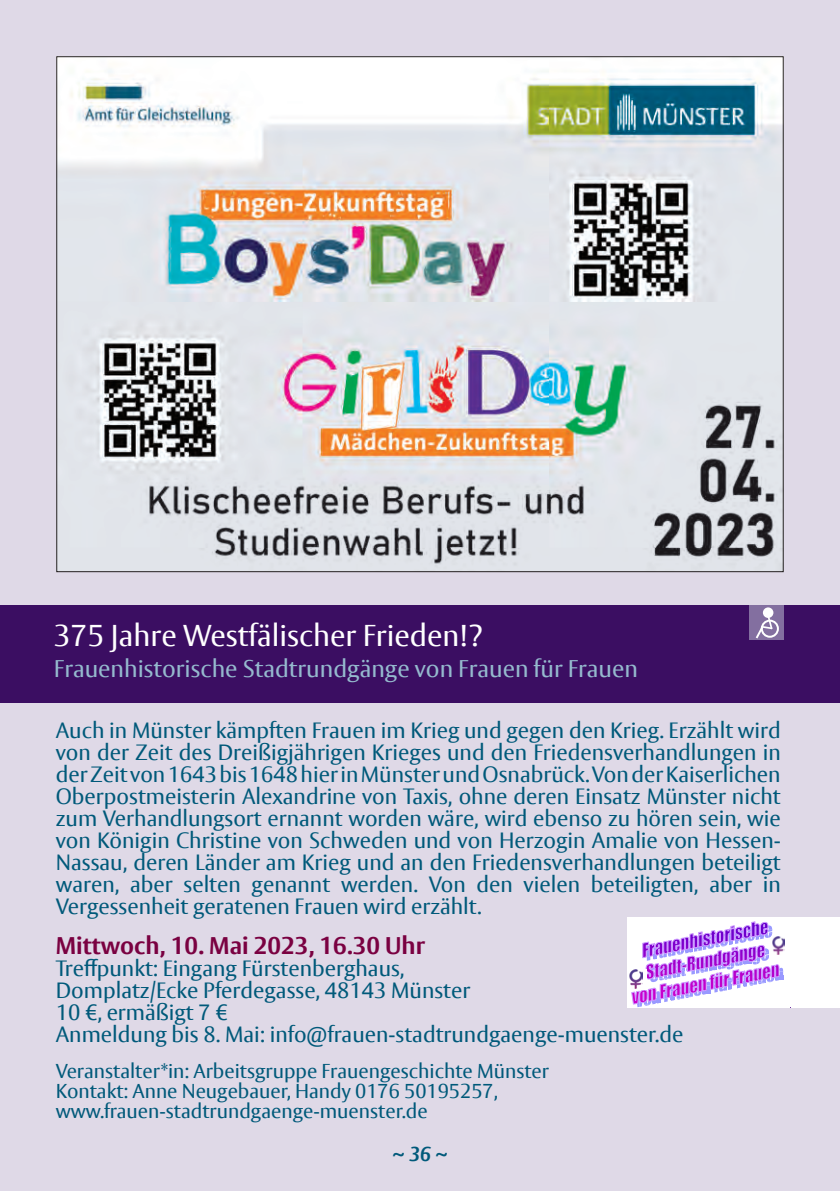
<style>
.page{position:relative;width:840px;height:1191px;background:#fff}
.page>*{position:absolute;margin:0;border:0;box-sizing:border-box;transform-origin:0 0}
.t1{font:30px "Vesta Pro";color:#fff}
.t2{font:24px "Vesta Pro";color:#95bace}
.t3{font:700 24px "Vesta Pro";color:#7a0141}
.t4{font:22px/22px "Vesta Pro";color:#00597a;text-align:justify}
.t5{font:20px "Vesta Pro";color:#00597a}
.t6{font:italic 700 20px "Vesta Pro";color:#00597a}
</style>
<div class="page">
<div style="left:0;top:0;width:839px;height:1191px;background:#dfd9e7"></div>
<div style="left:0;top:605px;width:839px;height:98px;background:#3b0e62"></div>
<div style="left:626px;top:917px;width:213px;height:91px;background:#fff"></div>
<svg style="left:631px;top:921px;width:151px;height:86px"></svg>
<svg style="left:631px;top:969px;width:15px;height:20px"></svg>
<img style="left:629px;top:969px;width:13px;height:19px">
<svg style="left:770px;top:936px;width:15px;height:21px"></svg>
<img style="left:771px;top:936px;width:12px;height:18px">
<div style="left:748px;top:605px;width:34px;height:34px;background:#836fa0"></div>
<div style="left:760px;top:619px;width:18px;height:19px;border:2px solid #fff;border-radius:50%"></div>
<div style="left:762px;top:607px;width:11px;height:11px;background:#fff;border-radius:50%"></div>
<svg style="left:755px;top:615px;width:17px;height:23px"></svg>
<img style="left:58px;top:58px;width:723px;height:512px">
<p class="t1" style="left:54px;top:617px;width:430px">375 Jahre Westfälischer Frieden!?</p>
<p class="t2" style="left:54px;top:654px;width:585px">Frauenhistorische Stadtrundgänge von Frauen für Frauen</p>
<p class="t4" style="left:56px;top:718px;width:726px">Auch in Münster kämpften Frauen im Krieg und gegen den Krieg. Erzählt wird von der Zeit des Dreißigjährigen Krieges und den Friedensverhandlungen in der Zeit von 1643 bis 1648 hier in Münster und Osnabrück. Von der Kaiserlichen Oberpostmeisterin Alexandrine von Taxis, ohne deren Einsatz Münster nicht zum Verhandlungsort ernannt worden wäre, wird ebenso zu hören sein, wie von Königin Christine von Schweden und von Herzogin Amalie von Hessen-Nassau, deren Länder am Krieg und an den Friedensverhandlungen beteiligt waren, aber selten genannt werden. Von den vielen beteiligten, aber in Vergessenheit geratenen Frauen wird erzählt.</p>
<p class="t3" style="left:56px;top:930px;width:370px">Mittwoch, 10. Mai 2023, 16.30 Uhr</p>
<p class="t4" style="left:56px;top:956px;width:350px">Treffpunkt: Eingang Fürstenberghaus,</p>
<p class="t4" style="left:56px;top:978px;width:416px">Domplatz/Ecke Pferdegasse, 48143 Münster</p>
<p class="t4" style="left:56px;top:1000px;width:173px">10 €, ermäßigt 7 €</p>
<p class="t4" style="left:56px;top:1022px;width:628px">Anmeldung bis 8. Mai: info@frauen-stadtrundgaenge-muenster.de</p>
<p class="t5" style="left:56px;top:1058px;width:494px">Veranstalter*in: Arbeitsgruppe Frauengeschichte Münster</p>
<p class="t5" style="left:56px;top:1078px;width:443px">Kontakt: Anne Neugebauer, Handy 0176 50195257,</p>
<p class="t5" style="left:56px;top:1098px;width:373px">www.frauen-stadtrundgaenge-muenster.de</p>
<p class="t6" style="left:392px;top:1141px;width:57px">~ 36 ~</p>
</div>
